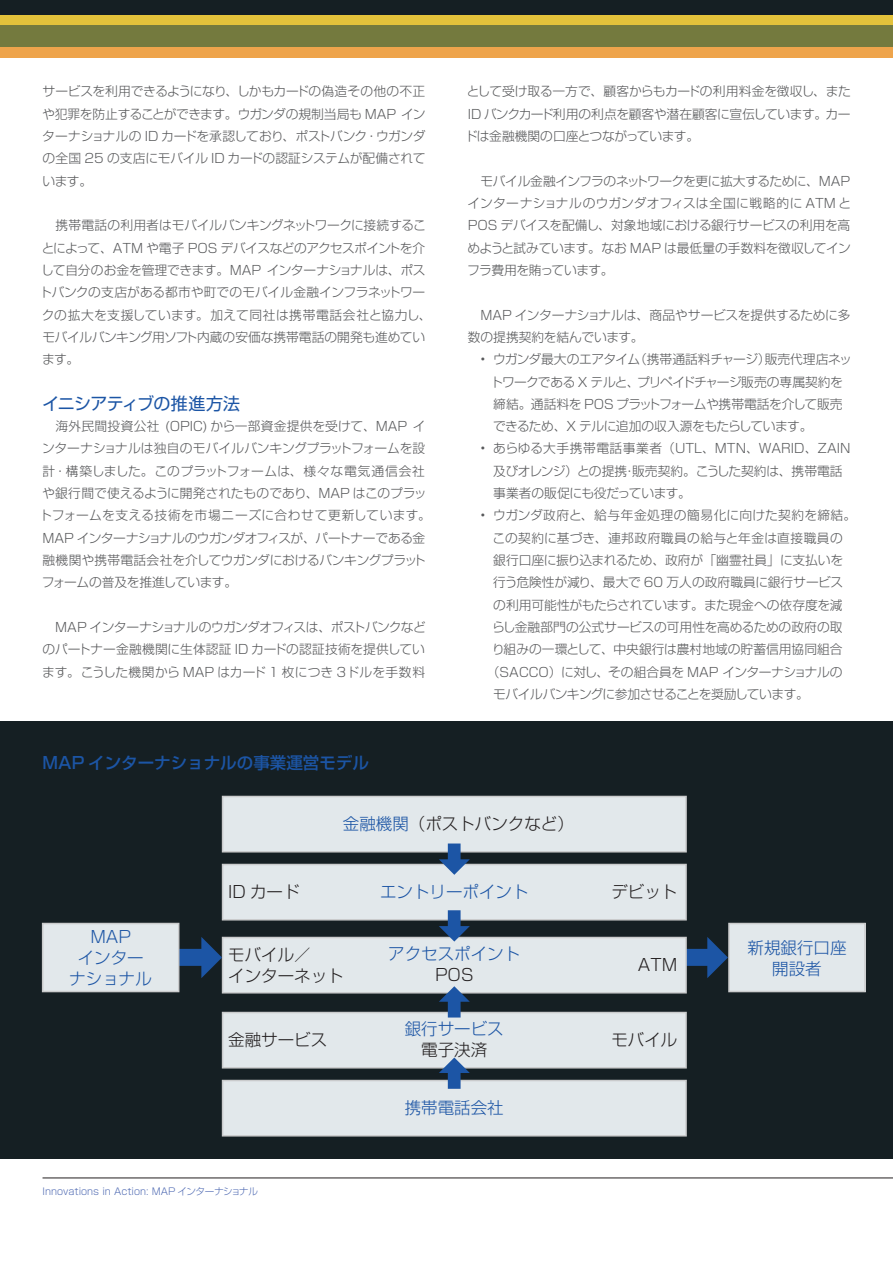
<style>
.page{position:relative;width:893px;height:1263px;background:#fff}
.page>*{position:absolute;margin:0;border:0;box-sizing:border-box;transform-origin:0 0}
.t1{font:16.95px "Shin Go Pro";letter-spacing:-.04em;color:#1c55a5}
.t2{font:300 16.5px/21px "Shin Go Pro";color:#231f20}
.t3{font:300 16.5px/21px "Shin Go Pro";color:#1c55a5;text-align:center}
.t4{font:500 16.5px "Shin Go Pro";color:#1c55a5}
.t5{font:300 12.75px/22.4px "Shin Go Pro";letter-spacing:-.01em;color:#57585a;text-align:justify}
.t6{font:300 12.75px/22.4px "Shin Go Pro";letter-spacing:-.03em;color:#57585a}
.t7{font:300 12.75px "Shin Go Pro";letter-spacing:.035em;color:#57585a}
.t8{font:300 12.75px "Shin Go Pro";letter-spacing:-.04em;color:#57585a}
.t9{font:300 9.6px "Shin Go Pro";color:#506bb3}
.s1{color:#1c55a5}
</style>
<div class="page">
<div style="left:0;top:0;width:893px;height:15px;background:#151f23"></div>
<div style="left:0;top:15px;width:893px;height:11px;background:#e3c23b"></div>
<div style="left:0;top:26px;width:893px;height:21px;background:#747a3e"></div>
<div style="left:0;top:47px;width:893px;height:10px;background:#eea44b"></div>
<hr style="left:43px;top:1177px;width:850px;height:1px;background:#231f20">
<div style="left:0;top:721px;width:893px;height:438px;background:#151f23"></div>
<div style="left:685px;top:949px;width:25px;height:17px;background:#1c55a5"></div>
<svg style="left:707px;top:937px;width:21px;height:41px"></svg>
<div style="left:223px;top:796px;width:463px;height:56px;background:#e2e8eb"></div>
<div style="left:222px;top:796px;width:465px;height:56px;border:2px solid #cacbcc"></div>
<div style="left:223px;top:1080px;width:463px;height:56px;background:#e2e8eb"></div>
<div style="left:222px;top:1080px;width:465px;height:56px;border:2px solid #cacbcc"></div>
<div style="left:223px;top:937px;width:463px;height:56px;background:#e2e8eb"></div>
<div style="left:222px;top:937px;width:465px;height:56px;border:2px solid #cacbcc"></div>
<div style="left:223px;top:1012px;width:463px;height:56px;background:#e2e8eb"></div>
<div style="left:222px;top:1012px;width:465px;height:56px;border:2px solid #cacbcc"></div>
<div style="left:223px;top:864px;width:463px;height:56px;background:#e2e8eb"></div>
<div style="left:222px;top:864px;width:465px;height:56px;border:2px solid #cacbcc"></div>
<div style="left:729px;top:923px;width:136px;height:68px;background:#e2e8eb"></div>
<div style="left:728px;top:923px;width:138px;height:69px;border:2px solid #cacbcc"></div>
<div style="left:179px;top:949px;width:25px;height:17px;background:#1c55a5"></div>
<svg style="left:201px;top:937px;width:21px;height:41px"></svg>
<div style="left:448px;top:1071px;width:13px;height:18px;background:#1c55a5"></div>
<svg style="left:439px;top:1057px;width:31px;height:16px"></svg>
<div style="left:448px;top:1000px;width:13px;height:17px;background:#1c55a5"></div>
<svg style="left:439px;top:986px;width:31px;height:16px"></svg>
<div style="left:448px;top:910px;width:13px;height:18px;background:#1c55a5"></div>
<svg style="left:439px;top:926px;width:31px;height:15px"></svg>
<div style="left:448px;top:843px;width:13px;height:18px;background:#1c55a5"></div>
<svg style="left:439px;top:859px;width:31px;height:16px"></svg>
<div style="left:43px;top:923px;width:136px;height:68px;background:#e2e8eb"></div>
<div style="left:42px;top:923px;width:137px;height:69px;border:2px solid #cacbcc"></div>
<p class="t5" style="left:42px;top:79px;width:385px">サービスを利用できるようになり、しかもカードの偽造その他の不正や犯罪を防止することができます。ウガンダの規制当局も MAP インターナショナルの ID カードを承認しており、ポストバンク・ウガンダの全国 25 の支店にモバイル ID カードの認証システムが配備されています。</p>
<p class="t5" style="left:40px;top:213px;width:393px;text-align:left">　携帯電話の利用者はモバイルバンキングネットワークに接続することによって、ATM や電子 POS デバイスなどのアクセスポイントを介して自分のお金を管理できます。MAP インターナショナルは、ポストバンクの支店がある都市や町でのモバイル金融インフラネットワークの拡大を支援しています。加えて同社は携帯電話会社と協力し、モバイルバンキング用ソフト内蔵の安価な携帯電話の開発も進めています。</p>
<h1 class="t1" style="left:43px;top:390px;width:199px">イニシアティブの推進方法</h1>
<p class="t5" style="left:40px;top:414px;width:393px;text-align:left">　海外民間投資公社 (OPIC) から一部資金提供を受けて、MAP インターナショナルは独自のモバイルバンキングプラットフォームを設計・構築しました。このプラットフォームは、様々な電気通信会社や銀行間で使えるように開発されたものであり、MAP はこのプラットフォームを支える技術を市場ニーズに合わせて更新しています。MAP インターナショナルのウガンダオフィスが、パートナーである金融機関や携帯電話会社を介してウガンダにおけるバンキングプラットフォームの普及を推進しています。　</p>
<p class="t5" style="left:42px;top:614px;width:385px">　MAP インターナショナルのウガンダオフィスは、ポストバンクなどのパートナー金融機関に生体認証 ID カードの認証技術を提供しています。こうした機関から MAP はカード 1 枚につき 3ドルを手数料</p>
<p class="t4" style="left:43px;top:749px;width:328px">MAP インターナショナルの事業運営モデル</p>
<p class="t5" style="left:465px;top:79px;width:387px">として受け取る一方で、顧客からもカードの利用料金を徴収し、またID バンクカード利用の利点を顧客や潜在顧客に宣伝しています。カードは金融機関の口座とつながっています。</p>
<p class="t5" style="left:467px;top:168px;width:386px">　モバイル金融インフラのネットワークを更に拡大するために、MAPインターナショナルのウガンダオフィスは全国に戦略的に ATM とPOS デバイスを配備し、対象地域における銀行サービスの利用を高めようと試みています。なお MAP は最低量の手数料を徴収してインフラ費用を賄っています。</p>
<p class="t5" style="left:468px;top:302px;width:384px">　MAP インターナショナルは、商品やサービスを提供するために多数の提携契約を結んでいます。</p>
<p class="t6" style="left:490px;top:347px;width:363px;text-indent:-10px">• ウガンダ最大のエアタイム（携帯通話料チャージ）販売代理店ネットワークである X テルと、プリペイドチャージ販売の専属契約を締結。通話料を POS プラットフォームや携帯電話を介して販売できるため、X テルに追加の収入源をもたらしています。</p>
<p class="t5" style="left:493px;top:436px;width:359px;text-align:left;text-indent:-13px">• あらゆる大手携帯電話事業者（UTL、MTN、WARID、ZAIN及びオレンジ）との提携・販売契約。こうした契約は、携帯電話事業者の販促にも役だっています。</p>
<p class="t7" style="left:480px;top:505px;width:377px">• ウガンダ政府と、給与年金処理の簡易化に向けた契約を締結。</p>
<p class="t7" style="left:493px;top:527px;width:352px">この契約に基づき、連邦政府職員の給与と年金は直接職員の</p>
<p class="t5" style="left:493px;top:547px;width:351px">銀行口座に振り込まれるため、政府が「幽霊社員」に支払いを</p>
<p class="t5" style="left:493px;top:570px;width:351px">行う危険性が減り、最大で 60 万人の政府職員に銀行サービス</p>
<p class="t5" style="left:493px;top:592px;width:351px">の利用可能性がもたらされています。また現金への依存度を減</p>
<p class="t5" style="left:492px;top:614px;width:352px">らし金融部門の公式サービスの可用性を高めるための政府の取</p>
<p class="t5" style="left:492px;top:637px;width:352px">り組みの一環として、中央銀行は農村地域の貯蓄信用協同組合</p>
<p class="t5" style="left:487px;top:659px;width:357px">（SACCO）に対し、その組合員を MAP インターナショナルの</p>
<p class="t8" style="left:493px;top:684px;width:317px">モバイルバンキングに参加させることを奨励しています。</p>
<p class="t2" style="left:343px;top:811px;width:232px"><span class="s1">金融機関</span>（ポストバンクなど）</p>
<p class="t3" style="left:69px;top:924px;width:84px">MAP<br>インターナショナル</p>
<p class="t2" style="left:228px;top:879px;width:73px">ID カード</p>
<p class="t3" style="left:380px;top:879px;width:150px">エントリーポイント</p>
<p class="t2" style="left:611px;top:879px;width:67px">デビット</p>
<p class="t3" style="left:388px;top:941px;width:133px">アクセスポイント</p>
<p class="t2" style="left:435px;top:962px;width:40px">POS</p>
<p class="t2" style="left:228px;top:942px;width:117px">モバイル／<br>インターネット</p>
<p class="t2" style="left:638px;top:952px;width:41px">ATM</p>
<p class="t3" style="left:405px;top:1016px;width:100px">銀行サービス</p>
<p class="t2" style="left:421px;top:1037px;width:67px">電子決済</p>
<p class="t2" style="left:228px;top:1027px;width:100px">金融サービス</p>
<p class="t2" style="left:611px;top:1027px;width:67px">モバイル</p>
<p class="t3" style="left:405px;top:1095px;width:100px">携帯電話会社</p>
<p class="t9" style="left:43px;top:1183px;width:217px">Innovations in Action: MAP インターナショナル</p>
<p class="t3" style="left:747px;top:935px;width:101px">新規銀行口座開設者</p>
</div>
